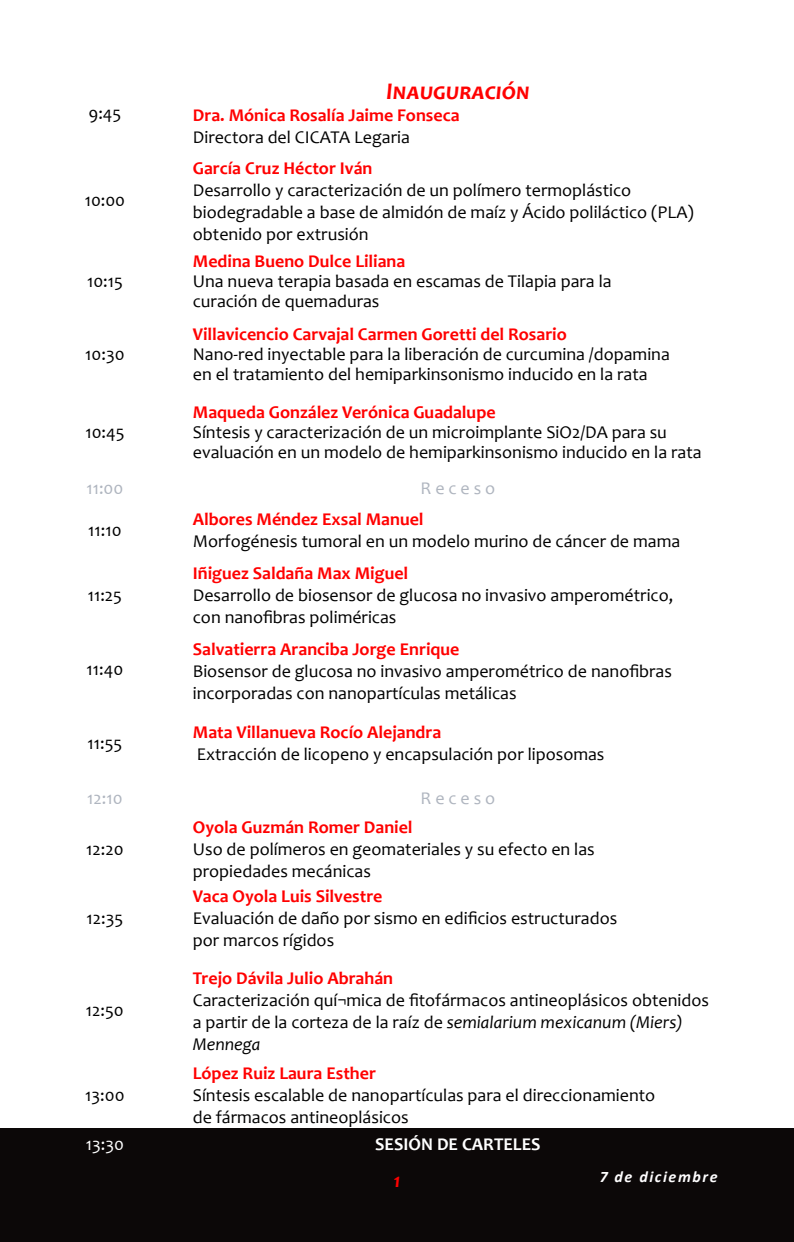
<style>
.page{position:relative;width:794px;height:1242px;background:#fff}
.page>*{position:absolute;margin:0;border:0;box-sizing:border-box;transform-origin:0 0}
.t1{font:italic 700 24px "Candara";color:#ff0101}
.t2{font:italic 700 20px "Candara";color:#ff0101}
.t3{font:18px/22px "Candara";color:#000}
.t4{font:700 18px "Candara";color:#ff0101}
.t5{font:18px "Candara";color:#afb5bf}
.t6{font:700 18px "Candara";color:#fff}
.t7{font:18px "Candara";color:#fff}
.t8{font:italic 700 16px "Calibri";letter-spacing:.1em;color:#fffeff}
.s1{font-style:italic}
</style>
<div class="page">
<div style="left:0;top:1129px;width:794px;height:113px;background:#0c0808"></div>
<p class="t3" style="left:89px;top:102px;width:34px">9:45</p>
<p class="t3" style="left:85px;top:189px;width:42px">10:00</p>
<p class="t3" style="left:87px;top:270px;width:37px">10:15</p>
<p class="t3" style="left:85px;top:343px;width:41px">10:30</p>
<p class="t3" style="left:85px;top:421px;width:41px">10:45</p>
<h1 class="t1" style="left:386px;top:76px;width:145px">Inauguración</h1>
<p class="t4" style="left:193px;top:104px;width:268px">Dra. Mónica Rosalía Jaime Fonseca</p>
<p class="t3" style="left:193px;top:126px;width:218px">Directora del CICATA Legaria</p>
<p class="t4" style="left:193px;top:157px;width:181px">García Cruz Héctor Iván</p>
<p class="t3" style="left:193px;top:179px;width:502px">Desarrollo y caracterización de un polímero termoplástico biodegradable a base de almidón de maíz y Ácido poliláctico (PLA) obtenido por extrusión</p>
<p class="t4" style="left:193px;top:250px;width:214px">Medina Bueno Dulce Liliana</p>
<p class="t3" style="left:193px;top:271px;width:420px;line-height:20px">Una nueva terapia basada en escamas de Tilapia para la curación de quemaduras</p>
<p class="t4" style="left:193px;top:322px;width:375px">Villavicencio Carvajal Carmen Goretti del Rosario</p>
<p class="t3" style="left:193px;top:344px;width:478px;line-height:20px">Nano-red inyectable para la liberación de curcumina /dopamina en el tratamiento del hemiparkinsonismo inducido en la rata</p>
<p class="t4" style="left:193px;top:400px;width:304px">Maqueda González Verónica Guadalupe</p>
<p class="t3" style="left:193px;top:422px;width:510px;line-height:20px">Síntesis y caracterización de un microimplante SiO2/DA para su evaluación en un modelo de hemiparkinsonismo inducido en la rata</p>
<p class="t5" style="left:86px;top:476px;width:38px">11:00</p>
<p class="t5" style="left:420px;top:476px;width:76px">R e c e s o</p>
<p class="t3" style="left:88px;top:519px;width:35px">11:10</p>
<p class="t4" style="left:193px;top:508px;width:232px">Albores Méndez Exsal Manuel</p>
<p class="t3" style="left:193px;top:530px;width:489px">Morfogénesis tumoral en un modelo murino de cáncer de mama</p>
<p class="t3" style="left:88px;top:583px;width:36px">11:25</p>
<p class="t3" style="left:87px;top:658px;width:38px">11:40</p>
<p class="t3" style="left:87px;top:731px;width:36px">11:55</p>
<p class="t4" style="left:193px;top:561px;width:217px">Iñiguez Saldaña Max Miguel</p>
<p class="t3" style="left:193px;top:583px;width:482px">Desarrollo de biosensor de glucosa no invasivo amperométrico, con nanofibras poliméricas</p>
<p class="t4" style="left:193px;top:638px;width:268px">Salvatierra Aranciba Jorge Enrique</p>
<p class="t3" style="left:193px;top:660px;width:480px">Biosensor de glucosa no invasivo amperométrico de nanofibras incorporadas con nanopartículas metálicas</p>
<p class="t4" style="left:193px;top:720px;width:250px">Mata Villanueva Rocío Alejandra</p>
<p class="t3" style="left:197px;top:742px;width:409px">Extracción de licopeno y encapsulación por liposomas</p>
<p class="t5" style="left:87px;top:786px;width:37px">12:10</p>
<p class="t5" style="left:420px;top:786px;width:76px">R e c e s o</p>
<p class="t3" style="left:86px;top:837px;width:39px">12:20</p>
<p class="t3" style="left:87px;top:907px;width:38px">12:35</p>
<p class="t3" style="left:86px;top:999px;width:39px">12:50</p>
<p class="t3" style="left:85px;top:1084px;width:41px">13:00</p>
<p class="t4" style="left:193px;top:815px;width:221px">Oyola Guzmán Romer Daniel</p>
<p class="t3" style="left:193px;top:837px;width:403px">Uso de polímeros en geomateriales y su efecto en las propiedades mecánicas</p>
<p class="t4" style="left:193px;top:885px;width:191px">Vaca Oyola Luis Silvestre</p>
<p class="t3" style="left:193px;top:907px;width:426px">Evaluación de daño por sismo en edificios estructurados por marcos rígidos</p>
<p class="t4" style="left:193px;top:967px;width:202px">Trejo Dávila Julio Abrahán</p>
<p class="t3" style="left:193px;top:989px;width:518px">Caracterización quí¬mica de fitofármacos antineoplásicos obtenidos a partir de la corteza de la raíz de <span class="s1">semialarium mexicanum (Miers)<br>Mennega</span></p>
<p class="t4" style="left:193px;top:1062px;width:185px">López Ruiz Laura Esther</p>
<p class="t3" style="left:193px;top:1084px;width:464px">Síntesis escalable de nanopartículas para el direccionamiento de fármacos antineoplásicos</p>
<p class="t7" style="left:86px;top:1132px;width:40px">13:30</p>
<p class="t6" style="left:375px;top:1132px;width:167px">SESIÓN DE CARTELES</p>
<p class="t2" style="left:393px;top:1168px;width:9px">1</p>
<p class="t8" style="left:599px;top:1165px;width:120px">7 de diciembre</p>
</div>
